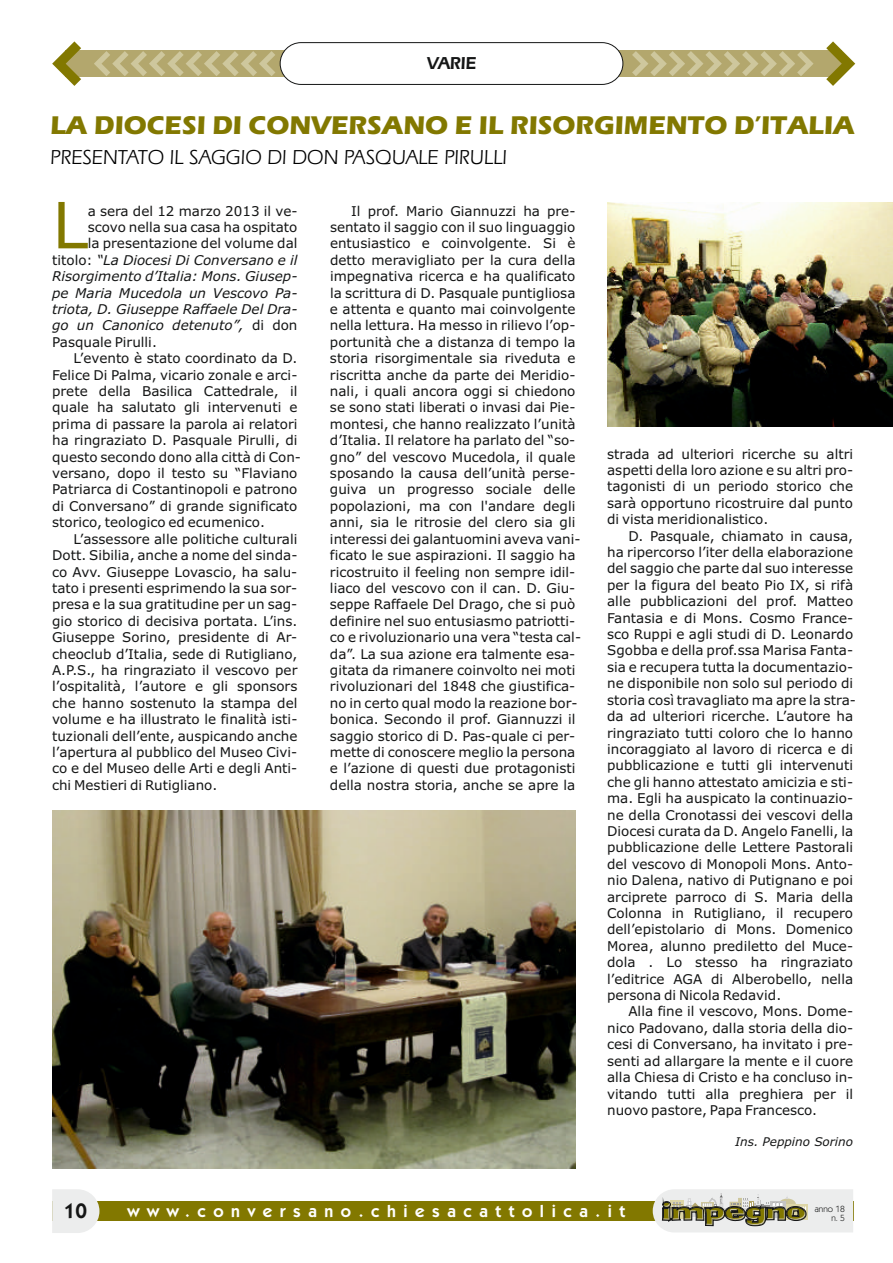
<style>
.page{position:relative;width:893px;height:1263px;background:#fff}
.page>*{position:absolute;margin:0;border:0;box-sizing:border-box;transform-origin:0 0}
.t1{font:63.75px "Verdana";color:#827800}
.t2{font:700 26.55px "Eras ITC";color:#827800}
.t3{font:21px "Eras IT Cby BT";color:#000}
.t4{font:600 21px "Kabel IT Cby BT";color:#151616}
.t5{font:600 18px "Eras IT Cby BT";color:#151616}
.t6{font:600 17.25px "Kabel IT Cby BT";letter-spacing:.44em;color:#fff}
.t7{font:13.5px/16.4px "Verdana";color:#151616}
.t8{font:italic 13.5px "Verdana";color:#151616}
.t9{font:italic 12px "Verdana";color:#151616}
.t10{font:9px/8.9px "Kabel IT Cby BT";color:#151616;text-align:right}
.s1{font-style:normal}
</style>
<div class="page">
<div style="left:52px;top:1201px;width:801px;height:20px;background:#827800"></div>
<svg style="left:653px;top:1189px;width:200px;height:43px;background:#c7c6b8"></svg>
<svg style="left:52px;top:1189px;width:47px;height:44px;background:#ededed"></svg>
<div style="left:65px;top:50px;width:777px;height:27px;background:#b3a76d"></div>
<svg style="left:52px;top:41px;width:29px;height:45px"></svg>
<svg style="left:632px;top:51px;width:182px;height:25px"></svg>
<svg style="left:94px;top:51px;width:181px;height:25px"></svg>
<svg style="left:826px;top:41px;width:29px;height:45px"></svg>
<div style="left:280px;top:42px;width:343px;height:43px;background:#fff;border:1px solid #151616;border-radius:21px"></div>
<img style="left:607px;top:203px;width:286px;height:224px">
<img style="left:52px;top:811px;width:523px;height:357px">
<h3 class="t5" style="left:427px;top:56px;width:51px">VARIE</h3>
<h2 class="t2" style="left:50px;top:116px;width:806px">LA DIOCESI DI CONVERSANO E IL RISORGIMENTO D’ITALIA</h2>
<h3 class="t3" style="left:50px;top:148px;width:458px">PRESENTATO IL SAGGIO DI DON PASQUALE PIRULLI</h3>
<h1 class="t1" style="left:52px;top:200px;width:37px">L</h1>
<p class="t7" style="left:88px;top:204px;width:211px">a sera del 12 marzo 2013 il ve-</p>
<p class="t7" style="left:88px;top:220px;width:211px">scovo nella sua casa ha ospitato</p>
<p class="t7" style="left:88px;top:236px;width:211px">la presentazione del volume dal</p>
<p class="t8" style="left:52px;top:254px;width:247px"><span class="s1">titolo:</span> “La Diocesi Di Conversano e il</p>
<p class="t8" style="left:52px;top:271px;width:247px">Risorgimento d’Italia: Mons. Giusep-</p>
<p class="t8" style="left:52px;top:287px;width:247px">pe Maria Mucedola un Vescovo Pa-</p>
<p class="t8" style="left:52px;top:304px;width:247px">triota, D. Giuseppe Raffaele Del Dra-</p>
<p class="t8" style="left:52px;top:320px;width:247px">go un Canonico detenuto”, <span class="s1">di don</span></p>
<p class="t7" style="left:52px;top:335px;width:106px">Pasquale Pirulli.</p>
<p class="t7" style="left:73px;top:351px;width:226px">L’evento è stato coordinato da D.</p>
<p class="t7" style="left:52px;top:368px;width:247px">Felice Di Palma, vicario zonale e arci-</p>
<p class="t7" style="left:52px;top:384px;width:247px">prete della Basilica Cattedrale, il</p>
<p class="t7" style="left:52px;top:400px;width:247px">quale ha salutato gli intervenuti e</p>
<p class="t7" style="left:52px;top:417px;width:247px">prima di passare la parola ai relatori</p>
<p class="t7" style="left:52px;top:433px;width:247px">ha ringraziato D. Pasquale Pirulli, di</p>
<p class="t7" style="left:52px;top:450px;width:250px">questo secondo dono alla città di Con-</p>
<p class="t7" style="left:52px;top:466px;width:247px">versano, dopo il testo su “Flaviano</p>
<p class="t7" style="left:52px;top:482px;width:247px">Patriarca di Costantinopoli e patrono</p>
<p class="t7" style="left:52px;top:499px;width:247px">di Conversano” di grande significato</p>
<p class="t7" style="left:52px;top:515px;width:214px">storico, teologico ed ecumenico.</p>
<p class="t7" style="left:73px;top:532px;width:226px">L’assessore alle politiche culturali</p>
<p class="t7" style="left:52px;top:548px;width:247px">Dott. Sibilia, anche a nome del sinda-</p>
<p class="t7" style="left:52px;top:565px;width:247px">co Avv. Giuseppe Lovascio, ha salu-</p>
<p class="t7" style="left:52px;top:581px;width:247px">tato i presenti esprimendo la sua sor-</p>
<p class="t7" style="left:52px;top:597px;width:247px">presa e la sua gratitudine per un sag-</p>
<p class="t7" style="left:52px;top:614px;width:247px">gio storico di decisiva portata. L’ins.</p>
<p class="t7" style="left:52px;top:630px;width:247px">Giuseppe Sorino, presidente di Ar-</p>
<p class="t7" style="left:52px;top:647px;width:247px">cheoclub d’Italia, sede di Rutigliano,</p>
<p class="t7" style="left:52px;top:663px;width:247px">A.P.S., ha ringraziato il vescovo per</p>
<p class="t7" style="left:52px;top:679px;width:247px">l’ospitalità, l’autore e gli sponsors</p>
<p class="t7" style="left:52px;top:696px;width:247px">che hanno sostenuto la stampa del</p>
<p class="t7" style="left:52px;top:712px;width:247px">volume e ha illustrato le finalità isti-</p>
<p class="t7" style="left:52px;top:729px;width:247px">tuzionali dell’ente, auspicando anche</p>
<p class="t7" style="left:52px;top:745px;width:247px">l’apertura al pubblico del Museo Civi-</p>
<p class="t7" style="left:52px;top:761px;width:247px">co e del Museo delle Arti e degli Anti-</p>
<p class="t7" style="left:52px;top:778px;width:167px">chi Mestieri di Rutigliano.</p>
<p class="t7" style="left:330px;top:204px;width:253px;text-indent:21px">Il prof. Mario Giannuzzi ha pre&shy;sentato il saggio con il suo linguaggio entusiastico e coinvolgente. Si è detto meravigliato per la cura della impegnativa ricerca e ha qualificato la scrittura di D. Pasquale puntigliosa e attenta e quanto mai coinvolgente nella lettura. Ha messo in rilievo l’op&shy;portunità che a distanza di tempo la storia risorgimentale sia riveduta e riscritta anche da parte dei Meridio&shy;nali, i quali ancora oggi si chiedono se sono stati liberati o invasi dai Pie&shy;montesi, che hanno realizzato l’unità d’Italia. Il relatore ha parlato del “so&shy;gno” del vescovo Mucedola, il quale sposando la causa dell’unità perse&shy;guiva un progresso sociale delle popolazioni, ma con l'andare degli anni, sia le ritrosie del clero sia gli interessi dei galantuomini aveva vani&shy;ficato le sue aspirazioni. Il saggio ha ricostruito il feeling non sempre idil&shy;liaco del vescovo con il can. D. Giu&shy;seppe Raffaele Del Drago, che si può definire nel suo entusiasmo patriotti&shy;co e rivoluzionario una vera “testa cal&shy;da”. La sua azione era talmente esa&shy;gitata da rimanere coinvolto nei moti rivoluzionari del 1848 che giustifica&shy;no in certo qual modo la reazione bor&shy;bonica. Secondo il prof. Giannuzzi il saggio storico di D. Pas-quale ci per&shy;mette di conoscere meglio la persona e l’azione di questi due protagonisti della nostra storia, anche se apre la</p>
<p class="t7" style="left:607px;top:447px;width:248px;text-align:justify">strada ad ulteriori ricerche su altri aspetti della loro azione e su altri pro&shy;tagonisti di un periodo storico che sarà opportuno ricostruire dal punto di vista meridionalistico.</p>
<p class="t7" style="left:607px;top:529px;width:250px;text-indent:21px">D. Pasquale, chiamato in causa, ha ripercorso l’iter della elaborazione del saggio che parte dal suo interesse per la figura del beato Pio IX, si rifà alle pubblicazioni del prof. Matteo Fantasia e di Mons. Cosmo France&shy;sco Ruppi e agli studi di D. Leonardo Sgobba e della prof.ssa Marisa Fanta&shy;sia e recupera tutta la documentazio&shy;ne disponibile non solo sul periodo di storia così travagliato ma apre la stra&shy;da ad ulteriori ricerche. L’autore ha ringraziato tutti coloro che lo hanno incoraggiato al lavoro di ricerca e di pubblicazione e tutti gli intervenuti che gli hanno attestato amicizia e sti&shy;ma. Egli ha auspicato la continuazio&shy;ne della Cronotassi dei vescovi della Diocesi curata da D. Angelo Fanelli, la pubblicazione delle Lettere Pastorali del vescovo di Monopoli Mons. Anto&shy;nio Dalena, nativo di Putignano e poi arciprete parroco di S. Maria della Colonna in Rutigliano, il recupero dell’epistolario di Mons. Domenico Morea, alunno prediletto del Muce&shy;dola . Lo stesso ha ringraziato l’editrice AGA di Alberobello, nella persona di Nicola Redavid.</p>
<p class="t7" style="left:607px;top:1004px;width:248px;text-align:justify;text-indent:21px">Alla fine il vescovo, Mons. Dome&shy;nico Padovano, dalla storia della dio&shy;cesi di Conversano, ha invitato i pre&shy;senti ad allargare la mente e il cuore alla Chiesa di Cristo e ha concluso in&shy;vitando tutti alla preghiera per il nuovo pastore, Papa Francesco.</p>
<p class="t9" style="left:735px;top:1137px;width:120px">Ins. Peppino Sorino</p>
<h3 class="t4" style="left:64px;top:1202px;width:25px">10</h3>
<p class="t6" style="left:128px;top:1204px;width:499px">www.conversano.chiesacattolica.it</p>
<p class="t10" style="left:815px;top:1205px;width:32px">anno 18 n. 5</p>
</div>
